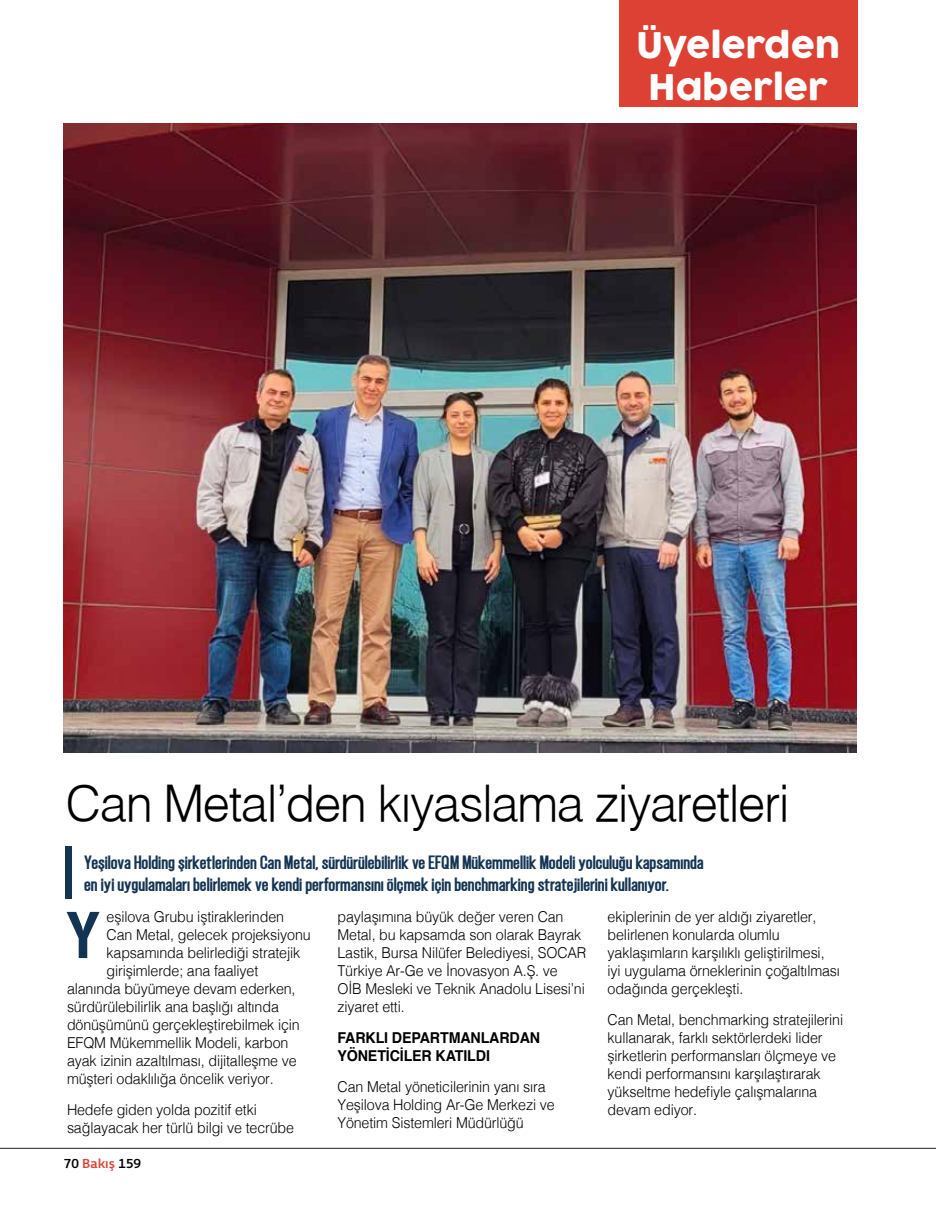
<style>
.page{position:relative;width:936px;height:1212px;background:#fff}
.page>*{position:absolute;margin:0;border:0;box-sizing:border-box;transform-origin:0 0}
.t1{font:61.5px "Helvetica Cond T Bold";color:#133453}
.t2{font:49.5px "Helvetica T Light";letter-spacing:-.03em;color:#000}
.t3{font:34.5px/42px "COCOGOOSE";color:#fff;text-align:center}
.t4{font:800 18px/21.6px "Gatty";color:#133453;scale:1.12 1}
.t5{font:300 15px/18px "Helvetica";letter-spacing:-.01em;color:#000;scale:.95 1}
.t6{font:700 15px/18px "Helvetica";letter-spacing:-.01em;color:#000;scale:.95 1}
.t7{font:13.5px "Priva Three Pro";color:#000}
.s1{color:#dc4134}
</style>
<div class="page">
<img style="left:64px;top:123px;width:792px;height:630px">
<div style="left:619px;top:0;width:238px;height:106px;background:#dc4134"></div>
<hr style="left:0;top:1148px;width:935px;height:1px;background:#231f20">
<div style="left:66px;top:846px;width:6px;height:52px;background:#133453"></div>
<h3 class="t3" style="left:636px;top:25px;width:205px">Üyelerden<br>Haberler</h3>
<h2 class="t2" style="left:66px;top:773px;width:725px">Can Metal’den kıyaslama ziyaretleri</h2>
<p class="t4" style="left:84px;top:851px;width:554px">Yeşilova Holding şirketlerinden Can Metal, sürdürülebilirlik ve EFQM Mükemmellik Modeli yolculuğu kapsamında en iyi uygulamaları belirlemek ve kendi performansını ölçmek için benchmarking stratejilerini kullanıyor.</p>
<h1 class="t1" style="left:66px;top:898px;width:36px">Y</h1>
<p class="t5" style="left:337px;top:907px;width:263px">paylaşımına büyük değer veren Can Metal, bu kapsamda son olarak Bayrak Lastik, Bursa Nilüfer Belediyesi, SOCAR Türkiye Ar-Ge ve İnovasyon A.Ş. ve<br>OİB Mesleki ve Teknik Anadolu Lisesi’ni ziyaret etti.</p>
<p class="t6" style="left:337px;top:1029px;width:215px">FARKLI DEPARTMANLARDAN<br>YÖNETİCİLER KATILDI</p>
<p class="t5" style="left:337px;top:1076px;width:230px">Can Metal yöneticilerinin yanı sıra<br>Yeşilova Holding Ar-Ge Merkezi ve<br>Yönetim Sistemleri Müdürlüğü</p>
<p class="t5" style="left:107px;top:907px;width:188px">eşilova Grubu iştiraklerinden</p>
<p class="t5" style="left:107px;top:925px;width:216px">Can Metal, gelecek projeksiyonu</p>
<p class="t5" style="left:107px;top:943px;width:205px">kapsamında belirlediği stratejik</p>
<p class="t5" style="left:107px;top:961px;width:161px">girişimlerde; ana faaliyet</p>
<p class="t5" style="left:67px;top:979px;width:242px">alanında büyümeye devam ederken,</p>
<p class="t5" style="left:67px;top:997px;width:224px">sürdürülebilirlik ana başlığı altında</p>
<p class="t5" style="left:67px;top:1015px;width:246px">dönüşümünü gerçekleştirebilmek için</p>
<p class="t5" style="left:67px;top:1033px;width:235px">EFQM Mükemmellik Modeli, karbon</p>
<p class="t5" style="left:67px;top:1051px;width:243px">ayak izinin azaltılması, dijitalleşme ve</p>
<p class="t5" style="left:67px;top:1069px;width:219px">müşteri odaklılığa öncelik veriyor.</p>
<p class="t5" style="left:67px;top:1099px;width:240px">Hedefe giden yolda pozitif etki sağlayacak her türlü bilgi ve tecrübe</p>
<p class="t5" style="left:607px;top:907px;width:246px">ekiplerinin de yer aldığı ziyaretler, belirlenen konularda olumlu yaklaşımların karşılıklı geliştirilmesi, iyi uygulama örneklerinin çoğaltılması odağında gerçekleşti.</p>
<p class="t5" style="left:607px;top:1009px;width:249px">Can Metal, benchmarking stratejilerini kullanarak, farklı sektörlerdeki lider şirketlerin performansları ölçmeye ve kendi performansını karşılaştırarak yükseltme hedefiyle çalışmalarına devam ediyor.</p>
<p class="t7" style="left:64px;top:1154px;width:79px">70 <span class="s1">Bakış</span> 159</p>
</div>
